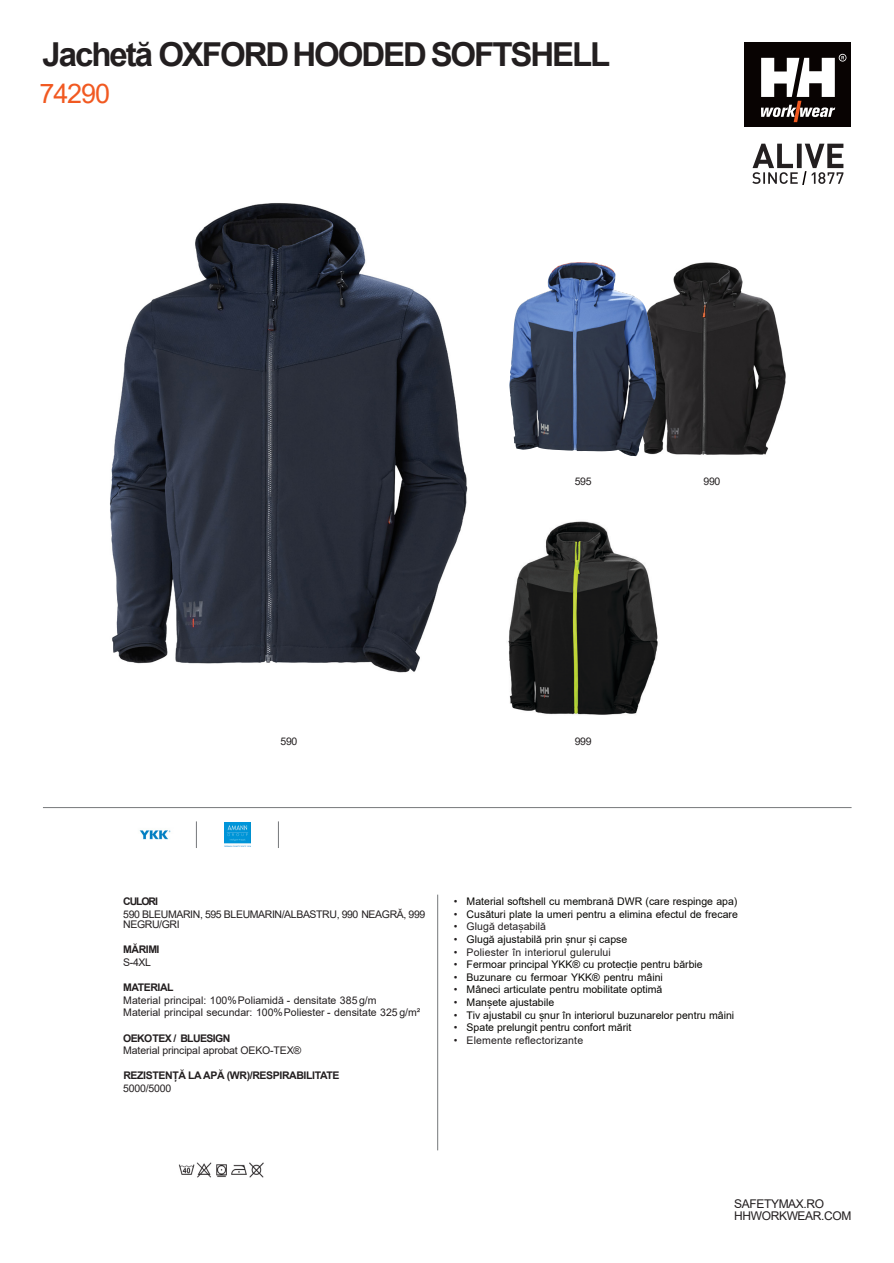
<style>
.page{position:relative;width:894px;height:1263px;background:#fff}
.page>*{position:absolute;margin:0;border:0;box-sizing:border-box;transform-origin:0 0}
.t1{font:700 33px "Arial";letter-spacing:-.065em;color:#231f20}
.t2{font:27px "Arial";letter-spacing:-.04em;color:#f15921}
.t3{font:12px/12px "Arial";letter-spacing:-.03em;color:#231f20}
.t4{font:10.5px "Arial";color:#080704}
.t5{font:10.5px/12.6px "Arial";color:#231f20}
.t6{font:700 10.5px "Arial";letter-spacing:-.045em;color:#231f20}
.t7{font:10.5px/10.5px "Arial";letter-spacing:-.035em;color:#231f20}
.t8{font:10.5px "Arial";letter-spacing:-.02em;color:#231f20}
.s1{color:#231f20}
</style>
<div class="page">
<svg style="left:752px;top:144px;width:91px;height:41px"></svg>
<div style="left:744px;top:43px;width:106px;height:84px;background:#080302"></div>
<svg style="left:761px;top:54px;width:85px;height:68px"></svg>
<img style="left:508px;top:521px;width:150px;height:194px">
<img style="left:110px;top:203px;width:358px;height:470px">
<img style="left:635px;top:262px;width:151px;height:195px">
<svg style="left:196px;top:821px;width:1px;height:27px"></svg>
<img style="left:509px;top:262px;width:69px;height:189px">
<svg style="left:278px;top:821px;width:1px;height:27px"></svg>
<img style="left:139px;top:830px;width:32px;height:10px">
<img style="left:224px;top:823px;width:27px;height:24px">
<hr style="left:43px;top:807px;width:808px;height:1px;background:#76787b">
<hr style="left:437px;top:895px;width:1px;height:255px;background:#76787b">
<img style="left:178px;top:1162px;width:86px;height:16px">
<h1 class="t1" style="left:43px;top:42px;width:569px">Jachetă OXFORDHOODED SOFTSHELL</h1>
<h2 class="t2" style="left:40px;top:84px;width:72px">74290</h2>
<p class="t5" style="left:574px;top:476px;width:18px">595</p>
<p class="t5" style="left:703px;top:476px;width:18px">990</p>
<p class="t5" style="left:280px;top:735px;width:18px">590</p>
<p class="t5" style="left:574px;top:735px;width:18px">999</p>
<p class="t6" style="left:123px;top:897px;width:36px">CULORI</p>
<p class="t7" style="left:123px;top:910px;width:303px">590 BLEUMARIN, 595 BLEUMARIN/ALBASTRU, 990 NEAGRĂ, 999<br>NEGRU/GRI</p>
<p class="t6" style="left:123px;top:946px;width:38px">MĂRIMI</p>
<p class="t5" style="left:123px;top:957px;width:29px">S-4XL</p>
<p class="t6" style="left:123px;top:984px;width:52px">MATERIAL</p>
<p class="t5" style="left:123px;top:995px;width:298px">Material principal: 100%Poliamidă - densitate 385 g/m<br>Material principal secundar: 100%Poliester - densitate 325 g/m²</p>
<p class="t6" style="left:123px;top:1034px;width:109px">OEKOTEX / BLUESIGN</p>
<p class="t5" style="left:123px;top:1045px;width:179px">Material principal aprobat OEKO-TEX®</p>
<p class="t6" style="left:123px;top:1072px;width:217px">REZISTENȚĂ LA APĂ (WR)/RESPIRABILITATE</p>
<p class="t8" style="left:123px;top:1084px;width:49px">5000/5000</p>
<p class="t4" style="left:453px;top:897px;width:285px"><span class="s1">•</span> Material softshell cu membrană DWR (care respinge apa)</p>
<p class="t4" style="left:453px;top:910px;width:285px"><span class="s1">•</span> Cusături plate la umeri pentru a elimina efectul de frecare</p>
<p class="t5" style="left:453px;top:921px;width:94px">• Glugă detașabilă</p>
<p class="t4" style="left:453px;top:935px;width:175px"><span class="s1">•</span> Glugă ajustabilă prin șnur și capse</p>
<p class="t5" style="left:453px;top:946px;width:158px">• Poliester în interiorul gulerului</p>
<p class="t4" style="left:453px;top:960px;width:250px"><span class="s1">•</span> Fermoar principal YKK® cu protecție pentru bărbie</p>
<p class="t4" style="left:453px;top:973px;width:210px"><span class="s1">•</span> Buzunare cu fermoar YKK® pentru mâini</p>
<p class="t4" style="left:453px;top:986px;width:210px"><span class="s1">•</span> Mâneci articulate pentru mobilitate optimă</p>
<p class="t4" style="left:453px;top:998px;width:102px"><span class="s1">•</span> Manșete ajustabile</p>
<p class="t4" style="left:453px;top:1011px;width:282px"><span class="s1">•</span> Tiv ajustabil cu șnur în interiorul buzunarelor pentru mâini</p>
<p class="t4" style="left:453px;top:1023px;width:179px"><span class="s1">•</span> Spate prelungit pentru confort mărit</p>
<p class="t5" style="left:453px;top:1035px;width:131px">• Elemente reflectorizante</p>
<p class="t3" style="left:734px;top:1199px;width:118px">SAFETYMAX.RO<br>HHWORKWEAR.COM</p>
</div>
